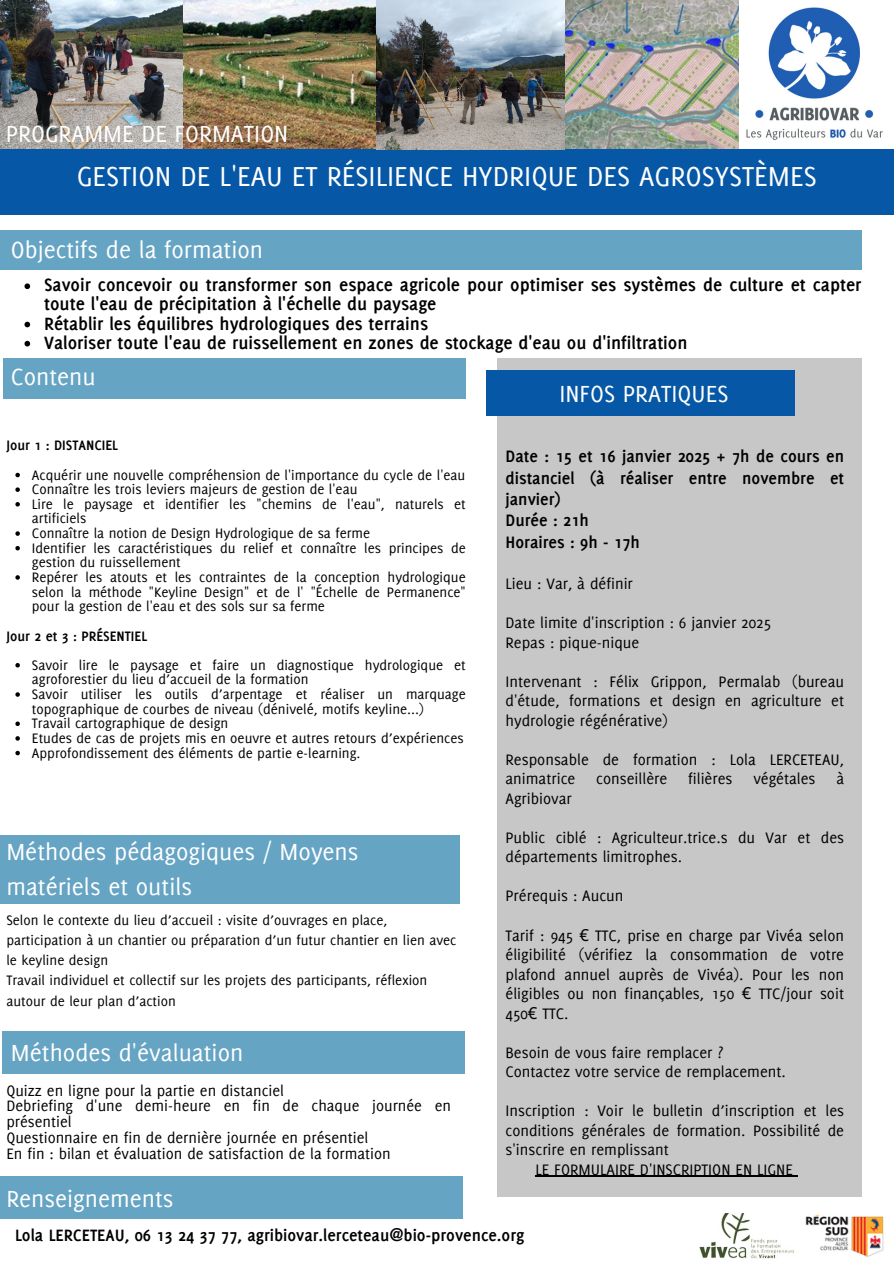
<style>
.page{position:relative;width:894px;height:1264px;background:#fff}
.page>*{position:absolute;margin:0;border:0;box-sizing:border-box;transform-origin:0 0}
.t1{font:30px "Delicious";color:#fff}
.t2{font:25.5px/34.8px "Delicious";color:#fff}
.t3{font:25.5px "Delicious Small Caps";color:#fff}
.t4{font:700 19.5px/19.2px "Delicious";color:#000}
.t5{font:700 18.15px/21.3px "Delicious";color:#000}
.t6{font:700 18px "Delicious";color:#000}
.t7{font:16.65px/19.5px "Delicious";color:#000}
.t8{font:16.5px/15.8px "Delicious";color:#000}
.t9{font:15px/14.7px "Delicious";color:#000}
.t10{font:700 15px "Delicious";color:#000}
.s1{font-family:"Noto Sans"}
</style>
<div class="page">
<div style="left:0;top:230px;width:861px;height:39px;background:#66a4c4"></div>
<div style="left:3px;top:358px;width:462px;height:40px;background:#66a4c4"></div>
<div style="left:496px;top:358px;width:365px;height:839px;background:#c8c7c8"></div>
<div style="left:486px;top:370px;width:308px;height:45px;background:#0658a6"></div>
<img style="left:805px;top:1214px;width:79px;height:43px">
<img style="left:699px;top:1213px;width:95px;height:46px">
<div style="left:0;top:835px;width:459px;height:68px;background:#66a4c4"></div>
<div style="left:2px;top:1031px;width:462px;height:42px;background:#66a4c4"></div>
<img style="left:738px;top:0;width:145px;height:148px">
<div style="left:0;top:1176px;width:462px;height:42px;background:#66a4c4"></div>
<img style="left:180px;top:0;width:196px;height:149px">
<img style="left:564px;top:0;width:174px;height:149px">
<img style="left:0;top:0;width:182px;height:148px">
<div style="left:0;top:149px;width:893px;height:65px;background:#0658a6"></div>
<img style="left:376px;top:0;width:188px;height:149px">
<svg style="left:24px;top:283px;width:6px;height:6px"></svg>
<svg style="left:24px;top:322px;width:6px;height:5px"></svg>
<svg style="left:24px;top:341px;width:6px;height:5px"></svg>
<hr style="left:535px;top:1175px;width:257px;height:2px;background:#000">
<svg style="left:15px;top:473px;width:5px;height:4px"></svg>
<svg style="left:15px;top:487px;width:5px;height:5px"></svg>
<svg style="left:15px;top:502px;width:5px;height:4px"></svg>
<svg style="left:15px;top:531px;width:5px;height:5px"></svg>
<svg style="left:15px;top:546px;width:5px;height:4px"></svg>
<svg style="left:15px;top:575px;width:5px;height:4px"></svg>
<svg style="left:15px;top:663px;width:5px;height:4px"></svg>
<svg style="left:15px;top:692px;width:5px;height:4px"></svg>
<svg style="left:15px;top:721px;width:5px;height:5px"></svg>
<svg style="left:15px;top:736px;width:5px;height:4px"></svg>
<svg style="left:15px;top:750px;width:5px;height:5px"></svg>
<p class="t2" style="left:6px;top:116px;width:284px">PROGRAMME DE FORMATION</p>
<p class="t1" style="left:77px;top:159px;width:741px">GESTION DE L'EAU ET RÉSILIENCE HYDRIQUE DES AGROSYSTÈMES</p>
<p class="t2" style="left:11px;top:232px;width:254px">Objectifs de la formation</p>
<p class="t4" style="left:44px;top:275px;width:818px">Savoir concevoir ou transformer son espace agricole pour optimiser ses systèmes de culture et capter toute l'eau de précipitation à l'échelle du paysage</p>
<h3 class="t4" style="left:44px;top:313px;width:385px">Rétablir les équilibres hydrologiques des terrains</h3>
<h2 class="t4" style="left:44px;top:332px;width:644px">Valoriser toute l'eau de ruissellement en zones de stockage d'eau ou d'infiltration</h2>
<h4 class="t2" style="left:11px;top:359px;width:86px">Contenu</h4>
<h3 class="t3" style="left:559px;top:379px;width:170px">INFOS PRATIQUES</h3>
<p class="t10" style="left:6px;top:437px;width:113px">Jour 1 : DISTANCIEL</p>
<p class="t9" style="left:32px;top:467px;width:435px">Acquérir une nouvelle compréhension de l'importance du cycle de l'eau</p>
<h6 class="t9" style="left:32px;top:481px;width:327px">Connaître les trois leviers majeurs de gestion de l'eau</h6>
<p class="t9" style="left:32px;top:496px;width:435px">Lire le paysage et identifier les "chemins de l'eau", naturels et artificiels</p>
<p class="t9" style="left:32px;top:525px;width:340px">Connaître la notion de Design Hydrologique de sa ferme</p>
<p class="t9" style="left:32px;top:540px;width:435px">Identifier les caractéristiques du relief et connaître les principes de gestion du ruissellement</p>
<p class="t9" style="left:32px;top:569px;width:435px;text-align:justify">Repérer les atouts et les contraintes de la conception hydrologique selon la méthode "Keyline Design" et de l' "Échelle de Permanence" pour la gestion de l'eau et des sols sur sa ferme</p>
<h3 class="t10" style="left:6px;top:627px;width:142px">Jour 2 et 3 : PRÉSENTIEL</h3>
<h6 class="t9" style="left:32px;top:657px;width:435px">Savoir lire le paysage et faire un diagnostique hydrologique et agroforestier du lieu d’accueil de la formation</h6>
<h3 class="t9" style="left:32px;top:686px;width:435px">Savoir utiliser les outils d’arpentage et réaliser un marquage topographique de courbes de niveau (dénivelé, motifs keyline...)</h3>
<h6 class="t9" style="left:32px;top:715px;width:198px">Travail cartographique de design</h6>
<h3 class="t9" style="left:32px;top:730px;width:433px">Etudes de cas de projets mis en oeuvre et autres retours d’expériences</h3>
<p class="t9" style="left:32px;top:745px;width:330px">Approfondissement des éléments de partie e-learning.</p>
<p class="t2" style="left:6px;top:834px;width:353px">Méthodes pédagogiques / Moyens matériels et outils</p>
<h4 class="t9" style="left:6px;top:909px;width:451px;line-height:20.2px">Selon le contexte du lieu d’accueil : visite d’ouvrages en place, participation à un chantier ou préparation d’un futur chantier en lien avec le keyline design<br>Travail individuel et collectif sur les projets des participants, réflexion autour de leur plan d’action</h4>
<p class="t2" style="left:11px;top:1034px;width:234px">Méthodes d'évaluation</p>
<p class="t8" style="left:6px;top:1082px;width:446px">Quizz en ligne pour la partie en distanciel<br>Debriefing d'une demi-heure en fin de chaque journée en présentiel<br>Questionnaire en fin de dernière journée en présentiel<br>En fin : bilan et évaluation de satisfaction de la formation</p>
<h6 class="t5" style="left:505px;top:445px;width:340px">Date : 15 et 16 janvier 2025 + 7h de cours en distanciel (à réaliser entre novembre et janvier)<br>Durée : 21h<br>Horaires : 9h - 17h</h6>
<h6 class="t7" style="left:505px;top:574px;width:129px">Lieu : Var, à définir</h6>
<h6 class="t7" style="left:505px;top:613px;width:267px">Date limite d'inscription : 6 janvier 2025<br>Repas : pique-nique</h6>
<h6 class="t7" style="left:505px;top:671px;width:340px;text-align:justify">Intervenant : Félix Grippon, Permalab (bureau d'étude, formations et design en agriculture et hydrologie régénérative)</h6>
<h6 class="t7" style="left:505px;top:749px;width:340px">Responsable de formation : Lola LERCETEAU, animatrice</h6>
<h6 class="t7" style="left:596px;top:769px;width:73px">conseillère</h6>
<h6 class="t7" style="left:687px;top:769px;width:46px">filières</h6>
<h6 class="t7" style="left:753px;top:769px;width:64px">végétales</h6>
<h6 class="t7" style="left:836px;top:769px;width:9px">à</h6>
<h6 class="t7" style="left:505px;top:788px;width:68px">Agribiovar</h6>
<h6 class="t7" style="left:505px;top:827px;width:340px">Public ciblé : Agriculteur.trice.s du Var et des départements limitrophes.</h6>
<h6 class="t7" style="left:505px;top:886px;width:119px">Prérequis : Aucun</h6>
<h6 class="t7" style="left:505px;top:925px;width:340px;text-align:justify">Tarif : 945 <span class="s1">€</span> TTC, prise en charge par Vivéa selon éligibilité (vérifiez la consommation de votre plafond annuel auprès de Vivéa). Pour les non éligibles ou non finançables, 150 <span class="s1">€</span> TTC/jour soit 450<span class="s1">€</span> TTC.</h6>
<h6 class="t7" style="left:505px;top:1042px;width:282px">Besoin de vous faire remplacer ?<br>Contactez votre service de remplacement.</h6>
<h6 class="t7" style="left:505px;top:1100px;width:340px">Inscription : Voir le bulletin d’inscription et les</h6>
<h6 class="t7" style="left:505px;top:1120px;width:340px">conditions générales de formation. Possibilité de</h6>
<h6 class="t7" style="left:505px;top:1139px;width:165px">s'inscrire en remplissant</h6>
<h6 class="t7" style="left:535px;top:1159px;width:259px">LE FORMULAIRE D'INSCRIPTION EN LIGNE</h6>
<p class="t2" style="left:6px;top:1180px;width:169px">Renseignements</p>
<p class="t6" style="left:15px;top:1225px;width:510px">Lola LERCETEAU, 06 13 24 37 77, agribiovar.lerceteau@bio-provence.org</p>
</div>
